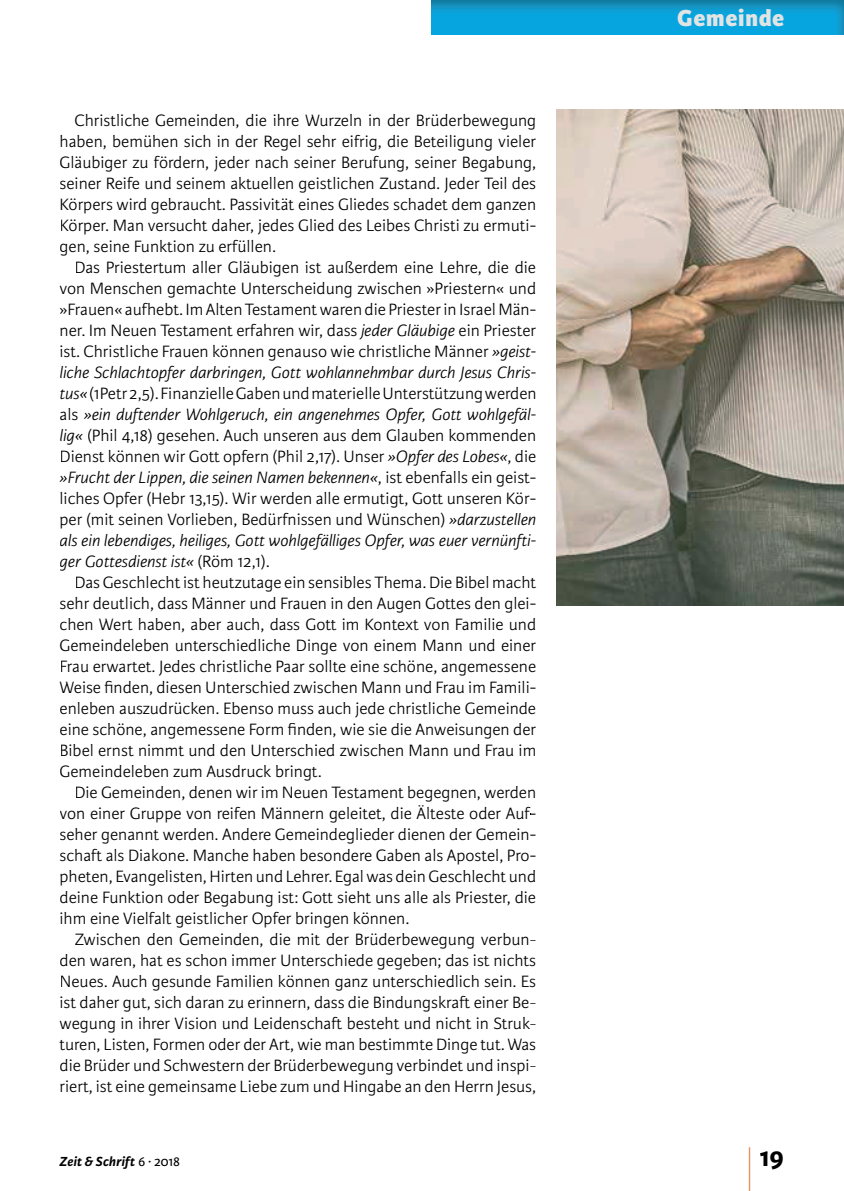
<style>
.page{position:relative;width:844px;height:1191px;background:#fff}
.page>*{position:absolute;margin:0;border:0;box-sizing:border-box;transform-origin:0 0}
.t1{font:300 59.5px "Karmina Sans Basic";color:#db7530;scale:.29 1}
.t2{font:700 28px "Karmina Sans Basic";color:#000001}
.t3{font:800 24.5px "Karmina Sans Basic";letter-spacing:.03em;color:#e2e4e4}
.t4{font:300 17.5px/21px "Karmina Sans Basic";color:#000001;text-align:justify}
.t5{font:italic 700 14px "Karmina Sans Basic";letter-spacing:.015em;color:#000001}
.s1{font-style:italic}
.s2{font-weight:400;font-style:normal}
</style>
<div class="page">
<img style="left:432px;top:0;width:411px;height:35px">
<img style="left:556px;top:109px;width:287px;height:496px">
<p class="t4" style="left:60px;top:110px;width:478px;text-indent:15px">Christliche Gemeinden, die ihre Wurzeln in der Brüderbewegung haben, bemühen sich in der Regel sehr eifrig, die Beteiligung vieler Gläubiger zu fördern, jeder nach seiner Berufung, seiner Begabung, seiner Reife und seinem aktuellen geistlichen Zustand. Jeder Teil des Körpers wird gebraucht. Passivität eines Gliedes schadet dem ganzen Körper. Man versucht daher, jedes Glied des Leibes Christi zu ermuti&shy;gen, seine Funktion zu erfüllen.</p>
<p class="t4" style="left:60px;top:257px;width:478px;text-indent:15px">Das Priestertum aller Gläubigen ist außerdem eine Lehre, die die von Menschen gemachte Unterscheidung zwischen »Priestern« und »Frauen« aufhebt. Im Alten Testament waren die Priester in Israel Män&shy;ner. Im Neuen Testament erfahren wir, dass <span class="s1">jeder Gläubige</span> ein Priester ist. Christliche Frauen können genauso wie christliche Männer <span class="s1">»geist&shy;liche Schlachtopfer darbringen, Gott wohlannehmbar durch Jesus Chris&shy;tus«</span> (1Petr 2,5). Finanzielle Gaben und materielle Unterstützung werden als <span class="s1">»ein duftender Wohlgeruch, ein angenehmes Opfer, Gott wohlgefäl&shy;lig«</span> (Phil 4,18) gesehen. Auch unseren aus dem Glauben kommenden Dienst können wir Gott opfern (Phil 2,17). Unser <span class="s1">»Opfer des Lobes«</span>, die <span class="s1">»Frucht der Lippen, die seinen Namen bekennen«</span>, ist ebenfalls ein geist&shy;liches Opfer (Hebr 13,15). Wir werden alle ermutigt, Gott unseren Kör&shy;per (mit seinen Vorlieben, Bedürfnissen und Wünschen) <span class="s1">»darzustellen als ein lebendiges, heiliges, Gott wohlgefälliges Opfer, was euer vernünfti&shy;ger Gottesdienst ist«</span> (Röm 12,1).</p>
<p class="t4" style="left:60px;top:572px;width:478px;text-indent:15px">Das Geschlecht ist heutzutage ein sensibles Thema. Die Bibel macht sehr deutlich, dass Männer und Frauen in den Augen Gottes den glei&shy;chen Wert haben, aber auch, dass Gott im Kontext von Familie und Gemeindeleben unterschiedliche Dinge von einem Mann und einer Frau erwartet. Jedes christliche Paar sollte eine schöne, angemessene Weise finden, diesen Unterschied zwischen Mann und Frau im Famili&shy;enleben auszudrücken. Ebenso muss auch jede christliche Gemeinde eine schöne, angemessene Form finden, wie sie die Anweisungen der Bibel ernst nimmt und den Unterschied zwischen Mann und Frau im Gemeindeleben zum Ausdruck bringt.</p>
<p class="t4" style="left:60px;top:782px;width:478px;text-indent:15px">Die Gemeinden, denen wir im Neuen Testament begegnen, werden von einer Gruppe von reifen Männern geleitet, die Älteste oder Auf&shy;seher genannt werden. Andere Gemeindeglieder dienen der Gemein&shy;schaft als Diakone. Manche haben besondere Gaben als Apostel, Pro&shy;pheten, Evangelisten, Hirten und Lehrer. Egal was dein Geschlecht und deine Funktion oder Begabung ist: Gott sieht uns alle als Priester, die ihm eine Vielfalt geistlicher Opfer bringen können.</p>
<p class="t4" style="left:60px;top:929px;width:478px;text-indent:15px">Zwischen den Gemeinden, die mit der Brüderbewegung verbun&shy;den waren, hat es schon immer Unterschiede gegeben; das ist nichts Neues. Auch gesunde Familien können ganz unterschiedlich sein. Es ist daher gut, sich daran zu erinnern, dass die Bindungskraft einer Be&shy;wegung in ihrer Vision und Leidenschaft besteht und nicht in Struk&shy;turen, Listen, Formen oder der Art, wie man bestimmte Dinge tut. Was die Brüder und Schwestern der Brüderbewegung verbindet und inspi&shy;riert, ist eine gemeinsame Liebe zum und Hingabe an den Herrn Jesus,</p>
<h3 class="t3" style="left:677px;top:4px;width:109px">Gemeinde</h3>
<h1 class="t1" style="left:747px;top:1140px;width:17px">|</h1>
<p class="t5" style="left:60px;top:1153px;width:122px">Zeit &amp; Schrift <span class="s2">6 ∙ 2018</span></p>
<h2 class="t2" style="left:758px;top:1141px;width:27px">19</h2>
</div>
